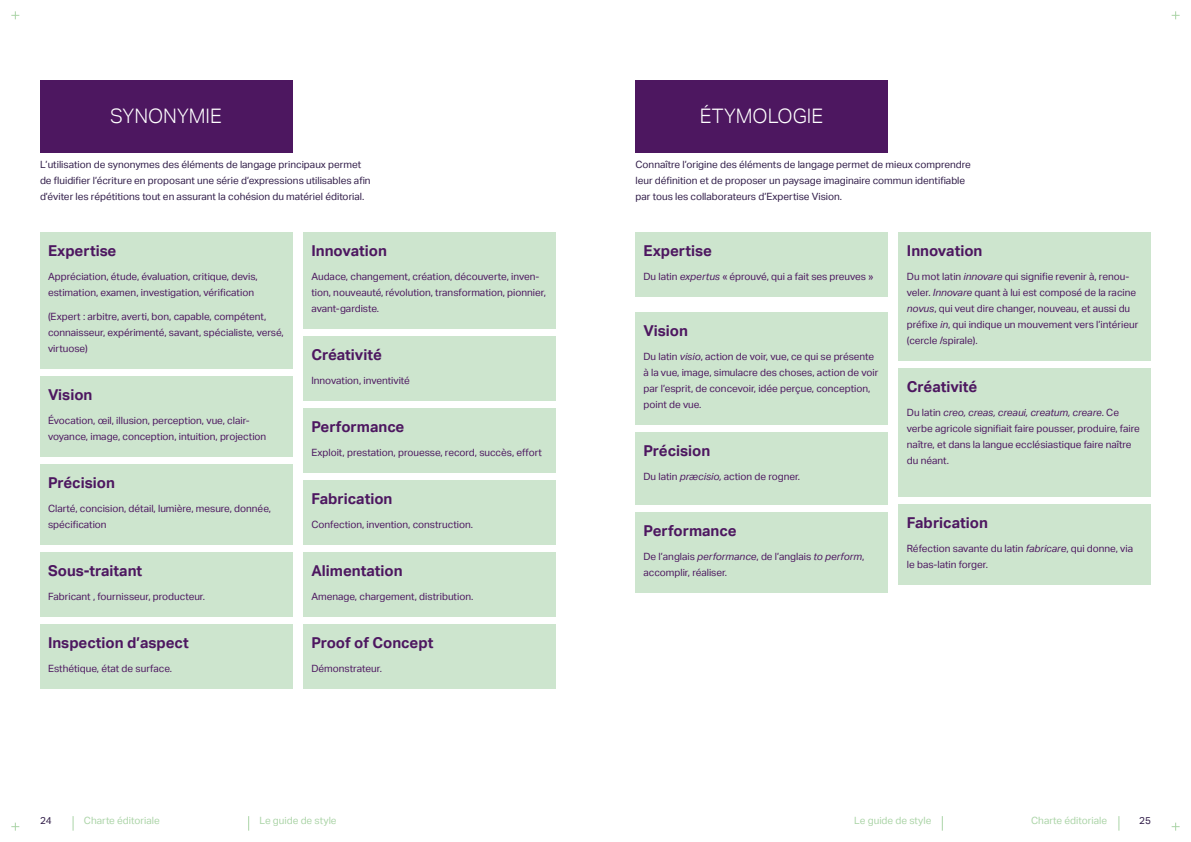
<style>
.page{position:relative;width:1191px;height:842px;background:#fff}
.page>*{position:absolute;margin:0;border:0;box-sizing:border-box;transform-origin:0 0}
.t1{font:300 20px "Aktiv Grotesk";color:#fff}
.t2{font:700 15px "Aktiv Grotesk";color:#4d1760}
.t3{font:10px/16px "Aktiv Grotesk";color:#4d1760}
.t4{font:10px/16px "Aktiv Grotesk";color:#301c48}
.t5{font:10px "Aktiv Grotesk";color:#abd4a7}
.s1{font-style:italic}
</style>
<div class="page">
<svg style="left:73px;top:816px;width:1px;height:15px"></svg>
<svg style="left:941px;top:816px;width:1px;height:15px"></svg>
<svg style="left:248px;top:816px;width:1px;height:15px"></svg>
<svg style="left:1118px;top:816px;width:1px;height:15px"></svg>
<svg style="left:11px;top:11px;width:8px;height:8px"></svg>
<svg style="left:1171px;top:11px;width:8px;height:8px"></svg>
<svg style="left:11px;top:823px;width:8px;height:8px"></svg>
<svg style="left:1171px;top:823px;width:8px;height:8px"></svg>
<div style="left:40px;top:80px;width:252px;height:72px;background:#4d1760"></div>
<div style="left:635px;top:80px;width:252px;height:72px;background:#4d1760"></div>
<div style="left:40px;top:232px;width:252px;height:136px;background:#cde5ce"></div>
<div style="left:635px;top:232px;width:252px;height:64px;background:#cde5ce"></div>
<div style="left:303px;top:232px;width:252px;height:96px;background:#cde5ce"></div>
<div style="left:899px;top:232px;width:252px;height:128px;background:#cde5ce"></div>
<div style="left:40px;top:464px;width:252px;height:80px;background:#cde5ce"></div>
<div style="left:635px;top:432px;width:252px;height:72px;background:#cde5ce"></div>
<div style="left:303px;top:336px;width:252px;height:64px;background:#cde5ce"></div>
<div style="left:899px;top:368px;width:252px;height:128px;background:#cde5ce"></div>
<div style="left:303px;top:408px;width:252px;height:64px;background:#cde5ce"></div>
<div style="left:635px;top:512px;width:252px;height:80px;background:#cde5ce"></div>
<div style="left:40px;top:376px;width:252px;height:80px;background:#cde5ce"></div>
<div style="left:635px;top:312px;width:252px;height:112px;background:#cde5ce"></div>
<div style="left:303px;top:480px;width:252px;height:64px;background:#cde5ce"></div>
<div style="left:303px;top:552px;width:252px;height:64px;background:#cde5ce"></div>
<div style="left:303px;top:624px;width:252px;height:64px;background:#cde5ce"></div>
<div style="left:40px;top:552px;width:252px;height:64px;background:#cde5ce"></div>
<div style="left:40px;top:624px;width:252px;height:64px;background:#cde5ce"></div>
<div style="left:899px;top:504px;width:252px;height:80px;background:#cde5ce"></div>
<h1 class="t1" style="left:110px;top:105px;width:113px">SYNONYMIE</h1>
<h1 class="t1" style="left:700px;top:105px;width:125px">ÉTYMOLOGIE</h1>
<p class="t4" style="left:40px;top:157px;width:332px">L’utilisation de synonymes des éléments de langage principaux permet de fluidifier l’écriture en proposant une série d’expressions utilisables afin d’éviter les répétitions tout en assurant la cohésion du matériel éditorial.</p>
<p class="t4" style="left:635px;top:157px;width:337px">Connaître l’origine des éléments de langage permet de mieux comprendre leur définition et de proposer un paysage imaginaire commun identifiable par tous les collaborateurs d’Expertise Vision.</p>
<h2 class="t2" style="left:48px;top:242px;width:70px">Expertise</h2>
<p class="t3" style="left:48px;top:269px;width:211px">Appréciation, étude, évaluation, critique, devis, estimation, examen, investigation, vérification</p>
<p class="t3" style="left:48px;top:309px;width:237px">(Expert : arbitre, averti, bon, capable, compétent, connaisseur, expérimenté, savant, spécialiste, versé, virtuose)</p>
<h2 class="t2" style="left:48px;top:386px;width:46px">Vision</h2>
<p class="t3" style="left:48px;top:413px;width:220px">Évocation, œil, illusion, perception, vue, clair&shy;voyance, image, conception, intuition, projection</p>
<h2 class="t2" style="left:48px;top:474px;width:68px">Précision</h2>
<p class="t3" style="left:48px;top:501px;width:224px">Clarté, concision, détail, lumière, mesure, donnée, spécification</p>
<h2 class="t2" style="left:48px;top:562px;width:96px">Sous-traitant</h2>
<p class="t3" style="left:48px;top:589px;width:159px">Fabricant , fournisseur, producteur.</p>
<h2 class="t2" style="left:48px;top:634px;width:142px">Inspection d’aspect</h2>
<p class="t3" style="left:48px;top:661px;width:125px">Esthétique, état de surface.</p>
<h2 class="t2" style="left:311px;top:242px;width:77px">Innovation</h2>
<p class="t3" style="left:311px;top:269px;width:236px">Audace, changement, création, découverte, inven&shy;tion, nouveauté, révolution, transformation, pionnier, avant-gardiste.</p>
<h2 class="t2" style="left:311px;top:346px;width:72px">Créativité</h2>
<p class="t3" style="left:311px;top:373px;width:100px">Innovation, inventivité</p>
<h2 class="t2" style="left:311px;top:418px;width:94px">Performance</h2>
<p class="t3" style="left:311px;top:445px;width:232px">Exploit, prestation, prouesse, record, succès, effort</p>
<h2 class="t2" style="left:311px;top:490px;width:83px">Fabrication</h2>
<p class="t3" style="left:311px;top:517px;width:163px">Confection, invention, construction.</p>
<h2 class="t2" style="left:311px;top:562px;width:93px">Alimentation</h2>
<p class="t3" style="left:311px;top:589px;width:163px">Amenage, chargement, distribution.</p>
<h2 class="t2" style="left:311px;top:634px;width:123px">Proof of Concept</h2>
<p class="t3" style="left:311px;top:661px;width:72px">Démonstrateur.</p>
<h2 class="t2" style="left:643px;top:242px;width:70px">Expertise</h2>
<p class="t3" style="left:643px;top:269px;width:231px">Du latin <span class="s1">expertus</span> « éprouvé, qui a fait ses preuves »</p>
<h2 class="t2" style="left:643px;top:322px;width:46px">Vision</h2>
<p class="t3" style="left:643px;top:349px;width:236px">Du latin <span class="s1">visio</span>, action de voir, vue, ce qui se présente à la vue, image, simulacre des choses, action de voir par l’esprit, de concevoir, idée perçue, conception, point de vue.</p>
<h2 class="t2" style="left:643px;top:442px;width:68px">Précision</h2>
<p class="t3" style="left:643px;top:469px;width:158px">Du latin <span class="s1">præcisio,</span> action de rogner.</p>
<h2 class="t2" style="left:643px;top:522px;width:94px">Performance</h2>
<p class="t3" style="left:643px;top:549px;width:222px">De l’anglais <span class="s1">performance</span>, de l’anglais <span class="s1">to perform</span>, accomplir, réaliser.</p>
<h2 class="t2" style="left:907px;top:242px;width:77px">Innovation</h2>
<p class="t3" style="left:907px;top:269px;width:233px">Du mot latin <span class="s1">innovare</span> qui signifie revenir à, renou&shy;veler. <span class="s1">Innovare</span> quant à lui est composé de la racine <span class="s1">novus</span>, qui veut dire changer, nouveau, et aussi du préfixe <span class="s1">in</span>, qui indique un mouvement vers l’intérieur (cercle /spirale).</p>
<h2 class="t2" style="left:907px;top:378px;width:72px">Créativité</h2>
<p class="t3" style="left:907px;top:405px;width:234px">Du latin <span class="s1">creo, creas, creaui, creatum, creare</span>. Ce verbe agricole signifiait faire pousser, produire, faire naître, et dans la langue ecclésiastique faire naître du néant.</p>
<h2 class="t2" style="left:907px;top:514px;width:83px">Fabrication</h2>
<p class="t3" style="left:907px;top:541px;width:228px">Réfection savante du latin <span class="s1">fabricare</span>, qui donne, via le bas-latin forger.</p>
<p class="t4" style="left:40px;top:813px;width:13px">24</p>
<p class="t5" style="left:84px;top:815px;width:77px">Charte éditoriale</p>
<p class="t5" style="left:259px;top:815px;width:79px">Le guide de style</p>
<p class="t5" style="left:854px;top:815px;width:79px">Le guide de style</p>
<p class="t5" style="left:1031px;top:815px;width:77px">Charte éditoriale</p>
<p class="t4" style="left:1139px;top:813px;width:13px">25</p>
</div>
